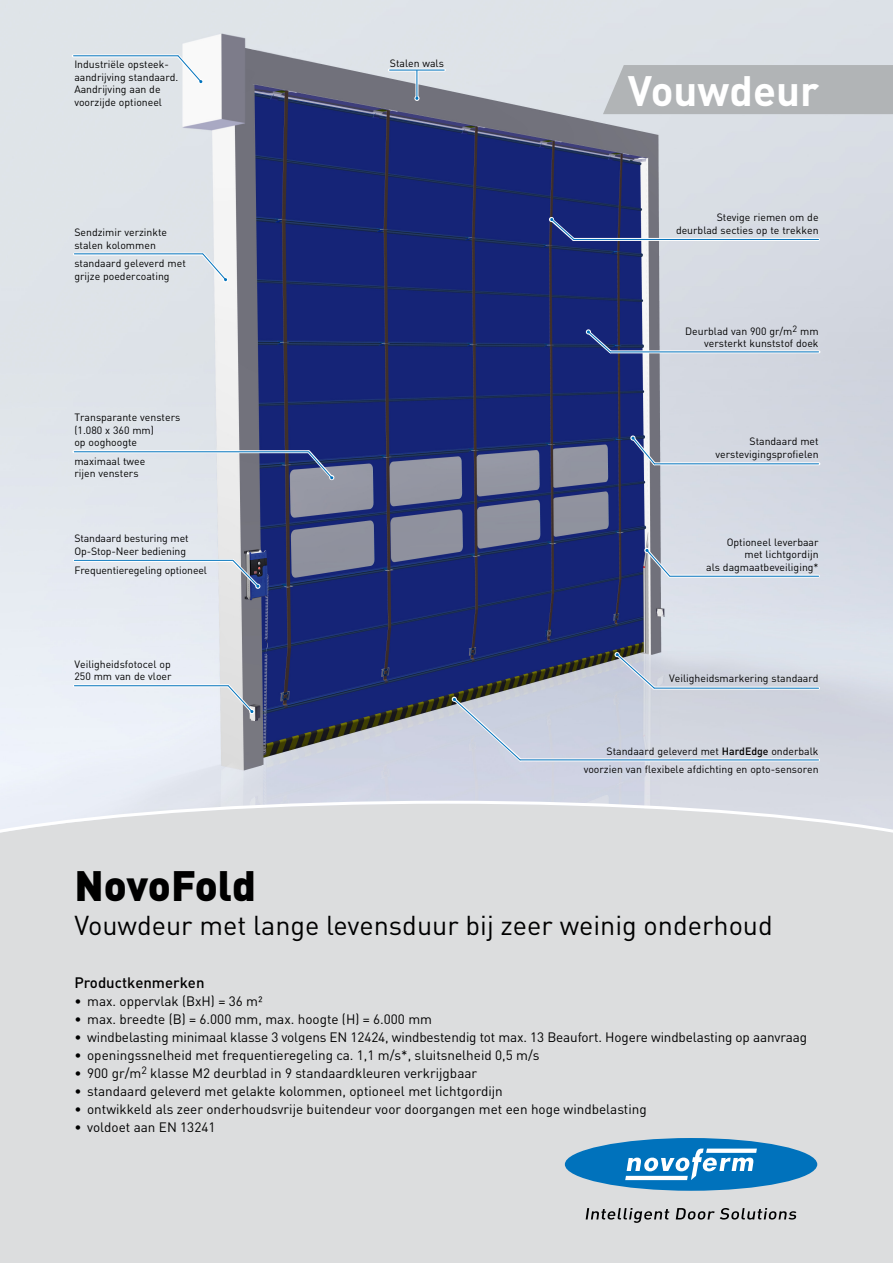
<style>
.page{position:relative;width:893px;height:1263px;background:#fff}
.page>*{position:absolute;margin:0;border:0;box-sizing:border-box;transform-origin:0 0}
.t1{font:900 42px "DIN";color:#000}
.t2{font:700 42px "DIN";color:#fff}
.t3{font:27px "DIN";color:#000}
.t4{font:500 15px "DIN";color:#000}
.t5{font:13.5px "DIN";color:#000}
.t6{font:10.5px/12.6px "DIN";color:#000}
.s1{font-weight:500}
</style>
<div class="page">
<img style="left:0;top:0;width:893px;height:801px">
<div style="left:0;top:835px;width:893px;height:428px;background:#dcddde"></div>
<svg style="left:0;top:801px;width:893px;height:34px;background:#dfe1e4"></svg>
<div style="left:565px;top:1138px;width:252px;height:53px;background:#0072bc;border-radius:50%"></div>
<svg style="left:625px;top:1148px;width:132px;height:32px"></svg>
<svg style="left:586px;top:1208px;width:210px;height:15px;background:#a8a9a9"></svg>
<hr style="left:389px;top:69px;width:55px;height:3px;background:#fff">
<hr style="left:73px;top:54px;width:104px;height:3px;background:#fff">
<hr style="left:74px;top:559px;width:159px;height:3px;background:#fff">
<hr style="left:74px;top:450px;width:234px;height:3px;background:#fff">
<hr style="left:74px;top:253px;width:128px;height:3px;background:#fff">
<svg style="left:199px;top:250px;width:30px;height:33px"></svg>
<hr style="left:74px;top:253px;width:129px;height:1px;background:#0072bc">
<svg style="left:174px;top:52px;width:30px;height:33px"></svg>
<hr style="left:74px;top:55px;width:104px;height:1px;background:#0072bc">
<svg style="left:305px;top:447px;width:30px;height:34px"></svg>
<hr style="left:74px;top:451px;width:234px;height:1px;background:#0072bc">
<hr style="left:670px;top:575px;width:148px;height:3px;background:#fff">
<svg style="left:229px;top:556px;width:32px;height:33px"></svg>
<hr style="left:74px;top:560px;width:158px;height:1px;background:#0072bc">
<svg style="left:644px;top:547px;width:30px;height:33px"></svg>
<hr style="left:670px;top:576px;width:149px;height:1px;background:#0072bc">
<hr style="left:390px;top:70px;width:54px;height:1px;background:#0072bc">
<svg style="left:414px;top:70px;width:5px;height:31px"></svg>
<hr style="left:74px;top:684px;width:154px;height:3px;background:#fff">
<svg style="left:224px;top:682px;width:31px;height:32px"></svg>
<hr style="left:74px;top:685px;width:154px;height:1px;background:#0072bc">
<hr style="left:654px;top:462px;width:165px;height:3px;background:#fff">
<svg style="left:630px;top:435px;width:29px;height:33px"></svg>
<hr style="left:654px;top:463px;width:165px;height:1px;background:#0072bc">
<hr style="left:520px;top:758px;width:299px;height:3px;background:#fff">
<hr style="left:654px;top:687px;width:165px;height:3px;background:#fff">
<svg style="left:450px;top:695px;width:75px;height:69px;background:#c3cad8"></svg>
<hr style="left:520px;top:759px;width:299px;height:1px;background:#0072bc">
<svg style="left:613px;top:650px;width:45px;height:42px;background:#b8bfc9"></svg>
<hr style="left:654px;top:688px;width:165px;height:1px;background:#0072bc">
<hr style="left:610px;top:350px;width:209px;height:3px;background:#fff">
<hr style="left:574px;top:238px;width:245px;height:3px;background:#fff">
<svg style="left:585px;top:329px;width:30px;height:27px"></svg>
<hr style="left:610px;top:351px;width:209px;height:1px;background:#0072bc">
<svg style="left:548px;top:216px;width:30px;height:28px"></svg>
<hr style="left:574px;top:239px;width:245px;height:1px;background:#0072bc">
<div style="left:603px;top:65px;width:290px;height:49px;background:#b1b4b6"></div>
<p class="t6" style="left:74px;top:58px;width:106px">Industriële opsteek&shy;aandrijving standaard.<br>Aandrijving aan de voorzijde optioneel</p>
<p class="t6" style="left:74px;top:226px;width:94px">Sendzimir verzinkte stalen kolommen</p>
<p class="t6" style="left:74px;top:257px;width:113px">standaard geleverd met grijze poedercoating</p>
<p class="t6" style="left:74px;top:411px;width:107px">Transparante vensters (1.080 x 360 mm)<br>op ooghoogte</p>
<p class="t6" style="left:74px;top:455px;width:72px">maximaal twee rijen vensters</p>
<p class="t6" style="left:74px;top:532px;width:116px">Standaard besturing met<br>Op-Stop-Neer bediening</p>
<p class="t6" style="left:74px;top:563px;width:134px">Frequentieregeling optioneel</p>
<p class="t6" style="left:74px;top:657px;width:99px">Veiligheidsfotocel op<br>250 mm van de vloer</p>
<p class="t6" style="left:390px;top:57px;width:56px">Stalen wals</p>
<h1 class="t2" style="left:628px;top:63px;width:193px">Vouwdeur</h1>
<p class="t6" style="left:676px;top:211px;width:144px;text-align:right">Stevige riemen om de deurblad secties op te trekken</p>
<p class="t6" style="left:685px;top:325px;width:135px;text-align:right">Deurblad van 900 gr/m<sup>2</sup> mm versterkt kunststof doek</p>
<p class="t6" style="left:715px;top:435px;width:105px;text-align:right">Standaard met verstevigingsprofielen</p>
<p class="t6" style="left:706px;top:535px;width:114px;text-align:right">Optioneel leverbaar met lichtgordijn<br>als dagmaatbeveiliging*</p>
<p class="t6" style="left:669px;top:672px;width:151px">Veiligheidsmarkering standaard</p>
<p class="t6" style="left:607px;top:744px;width:213px">Standaard geleverd met <span class="s1">HardEdge</span> onderbalk</p>
<p class="t6" style="left:584px;top:763px;width:236px">voorzien van flexibele afdichting en opto-sensoren</p>
<h1 class="t1" style="left:74px;top:857px;width:183px">NovoFold</h1>
<h2 class="t3" style="left:74px;top:908px;width:700px">Vouwdeur met lange levensduur bij zeer weinig onderhoud</h2>
<h3 class="t4" style="left:74px;top:972px;width:132px">Productkenmerken</h3>
<p class="t5" style="left:74px;top:992px;width:190px">• max. oppervlak (BxH) = 36 m²</p>
<p class="t5" style="left:74px;top:1010px;width:359px">• max. breedte (B) = 6.000 mm, max. hoogte (H) = 6.000 mm</p>
<p class="t5" style="left:74px;top:1028px;width:734px">• windbelasting minimaal klasse 3 volgens EN 12424, windbestendig tot max. 13 Beaufort. Hogere windbelasting op aanvraag</p>
<p class="t5" style="left:74px;top:1046px;width:467px">• openingssnelheid met frequentieregeling ca. 1,1 m/s*, sluitsnelheid 0,5 m/s</p>
<p class="t5" style="left:74px;top:1064px;width:404px">• 900 gr/m<sup>2</sup> klasse M2 deurblad in 9 standaardkleuren verkrijgbaar</p>
<p class="t5" style="left:74px;top:1082px;width:430px">• standaard geleverd met gelakte kolommen, optioneel met lichtgordijn</p>
<p class="t5" style="left:74px;top:1100px;width:574px">• ontwikkeld als zeer onderhoudsvrije buitendeur voor doorgangen met een hoge windbelasting</p>
<p class="t5" style="left:74px;top:1118px;width:143px">• voldoet aan EN 13241</p>
</div>
